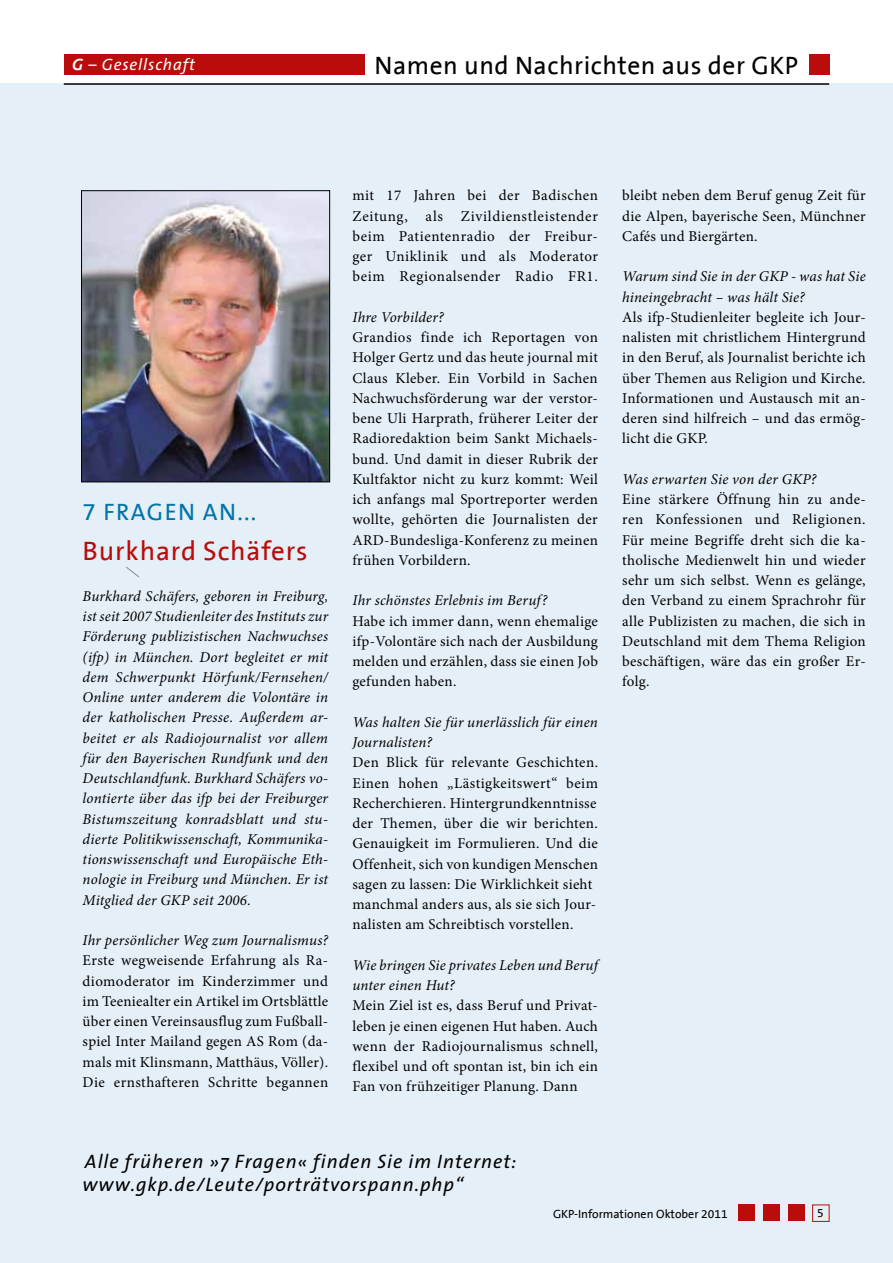
<style>
.page{position:relative;width:893px;height:1263px;background:#fff}
.page>*{position:absolute;margin:0;border:0;box-sizing:border-box;transform-origin:0 0}
.t1{font:27px "The Sans B5 Plain";letter-spacing:.03em;color:#ba0c0b}
.t2{font:25.5px "The Sans B5 Plain";letter-spacing:.02em;color:#000}
.t3{font:24px "The Sans B5 Plain";color:#0075a7}
.t4{font:italic 19.5px/23.4px "The Sans";letter-spacing:.05em;color:#000}
.t5{font:italic 16.5px "The Sans";letter-spacing:.05em;color:#fff}
.t6{font:15px/20.2px "Minion Pro";letter-spacing:.02em;color:#000;text-align:justify}
.t7{font:italic 15px/20.2px "Minion Pro";letter-spacing:.01em;color:#000}
.t8{font:12px "The Sans B5 Plain";color:#000}
.s1{font-weight:700}
</style>
<div class="page">
<div style="left:0;top:84px;width:893px;height:1179px;background:#e5eff7"></div>
<img style="left:83px;top:192px;width:245px;height:288px">
<div style="left:81px;top:190px;width:249px;height:292px;border:1px solid #000"></div>
<div style="left:809px;top:54px;width:20px;height:20px;background:#ba0c0b"></div>
<div style="left:64px;top:54px;width:300px;height:20px;background:#ba0c0b"></div>
<hr style="left:64px;top:83px;width:765px;height:2px;background:#000">
<svg style="left:126px;top:566px;width:13px;height:11px"></svg>
<div style="left:738px;top:1204px;width:17px;height:17px;background:#ba0c0b"></div>
<div style="left:788px;top:1204px;width:16px;height:17px;background:#ba0c0b"></div>
<div style="left:763px;top:1204px;width:17px;height:17px;background:#ba0c0b"></div>
<div style="left:812px;top:1204px;width:17px;height:18px;border:1px solid #ba0c0b"></div>
<p class="t5" style="left:72px;top:50px;width:124px"><span class="s1">G</span> – Gesellschaft</p>
<h2 class="t2" style="left:374px;top:52px;width:425px">Namen und Nachrichten aus der GKP</h2>
<h3 class="t3" style="left:83px;top:499px;width:50px">7 Fragen</h3>
<h3 class="t3" style="left:203px;top:499px;width:55px">an ...</h3>
<h1 class="t1" style="left:83px;top:537px;width:226px">Burkhard Schäfers</h1>
<p class="t7" style="left:83px;top:586px;width:247px;text-align:justify">Burkhard Schäfers, geboren in Freiburg, ist seit 2007 Studienleiter des Instituts zur Förderung publizistischen Nachwuchses (ifp) in München. Dort begleitet er mit dem Schwerpunkt Hörfunk/Fernsehen/ Online unter anderem die Volontäre in der katholischen Presse. Außerdem ar&shy;beitet er als Radiojournalist vor allem für den Bayerischen Rundfunk und den Deutschlandfunk. Burkhard Schäfers vo&shy;lontierte über das ifp bei der Freiburger Bistumszeitung konradsblatt und stu&shy;dierte Politikwissenschaft, Kommunika&shy;tionswissenschaft und Europäische Eth&shy;nologie in Freiburg und München. Er ist Mitglied der GKP seit 2006.</p>
<p class="t7" style="left:83px;top:930px;width:247px">Ihr persönlicher Weg zum Journalismus?</p>
<p class="t6" style="left:83px;top:950px;width:247px">Erste wegweisende Erfahrung als Ra&shy;diomoderator im Kinderzimmer und im Teeniealter ein Artikel im Ortsblättle über einen Vereinsausflug zum Fußball&shy;spiel Inter Mailand gegen AS Rom (da&shy;mals mit Klinsmann, Matthäus, Völler).<br>Die ernsthafteren Schritte begannen</p>
<p class="t6" style="left:352px;top:185px;width:247px">mit 17 Jahren bei der Badischen Zeitung, als Zivildienstleistender beim Patientenradio der Freibur&shy;ger Uniklinik und als Moderator beim Regionalsender Radio FR1.</p>
<p class="t7" style="left:352px;top:307px;width:93px">Ihre Vorbilder?</p>
<p class="t6" style="left:352px;top:327px;width:247px">Grandios finde ich Reportagen von Holger Gertz und das heute journal mit Claus Kleber. Ein Vorbild in Sachen Nachwuchsförderung war der verstor&shy;bene Uli Harprath, früherer Leiter der Radioredaktion beim Sankt Michaels&shy;bund. Und damit in dieser Rubrik der Kultfaktor nicht zu kurz kommt: Weil ich anfangs mal Sportreporter werden wollte, gehörten die Journalisten der ARD-Bundesliga-Konferenz zu meinen frühen Vorbildern.</p>
<p class="t7" style="left:352px;top:590px;width:196px">Ihr schönstes Erlebnis im Beruf?</p>
<p class="t6" style="left:352px;top:611px;width:247px">Habe ich immer dann, wenn ehemalige ifp-Volontäre sich nach der Ausbildung melden und erzählen, dass sie einen Job gefunden haben.</p>
<p class="t7" style="left:352px;top:712px;width:247px">Was halten Sie für unerlässlich für einen<br>Journalisten?</p>
<p class="t6" style="left:352px;top:752px;width:247px;text-align:left">Den Blick für relevante Geschichten.<br>Einen hohen „Lästigkeitswert“ beim Recherchieren. Hintergrundkenntnisse der Themen, über die wir berichten.<br>Genauigkeit im Formulieren. Und die Offenheit, sich von kundigen Menschen sagen zu lassen: Die Wirklichkeit sieht manchmal anders aus, als sie sich Jour&shy;nalisten am Schreibtisch vorstellen.</p>
<p class="t7" style="left:352px;top:955px;width:247px">Wie bringen Sie privates Leben und Beruf unter einen Hut?</p>
<p class="t6" style="left:352px;top:995px;width:247px">Mein Ziel ist es, dass Beruf und Privat&shy;leben je einen eigenen Hut haben. Auch wenn der Radiojournalismus schnell, flexibel und oft spontan ist, bin ich ein Fan von frühzeitiger Planung. Dann</p>
<p class="t6" style="left:622px;top:185px;width:245px">bleibt neben dem Beruf genug Zeit für die Alpen, bayerische Seen, Münchner Cafés und Biergärten.</p>
<p class="t7" style="left:622px;top:266px;width:245px">Warum sind Sie in der GKP - was hat Sie hineingebracht – was hält Sie?</p>
<p class="t6" style="left:622px;top:307px;width:245px">Als ifp-Studienleiter begleite ich Jour&shy;nalisten mit christlichem Hintergrund in den Beruf, als Journalist berichte ich über Themen aus Religion und Kirche.<br>Informationen und Austausch mit an&shy;deren sind hilfreich – und das ermög&shy;licht die GKP.</p>
<p class="t7" style="left:622px;top:469px;width:196px">Was erwarten Sie von der GKP?</p>
<p class="t6" style="left:622px;top:489px;width:245px">Eine stärkere Öffnung hin zu ande&shy;ren Konfessionen und Religionen.<br>Für meine Begriffe dreht sich die ka&shy;tholische Medienwelt hin und wieder sehr um sich selbst. Wenn es gelänge, den Verband zu einem Sprachrohr für alle Publizisten zu machen, die sich in Deutschland mit dem Thema Religion beschäftigen, wäre das ein großer Er&shy;folg.</p>
<h3 class="t4" style="left:83px;top:1149px;width:435px">Alle früheren »7 Fragen« finden Sie im Internet: www.gkp.de/Leute/porträtvorspann.php“</h3>
<p class="t8" style="left:553px;top:1207px;width:176px">GKP-Informationen Oktober 2011</p>
<p class="t8" style="left:817px;top:1207px;width:8px">5</p>
</div>
